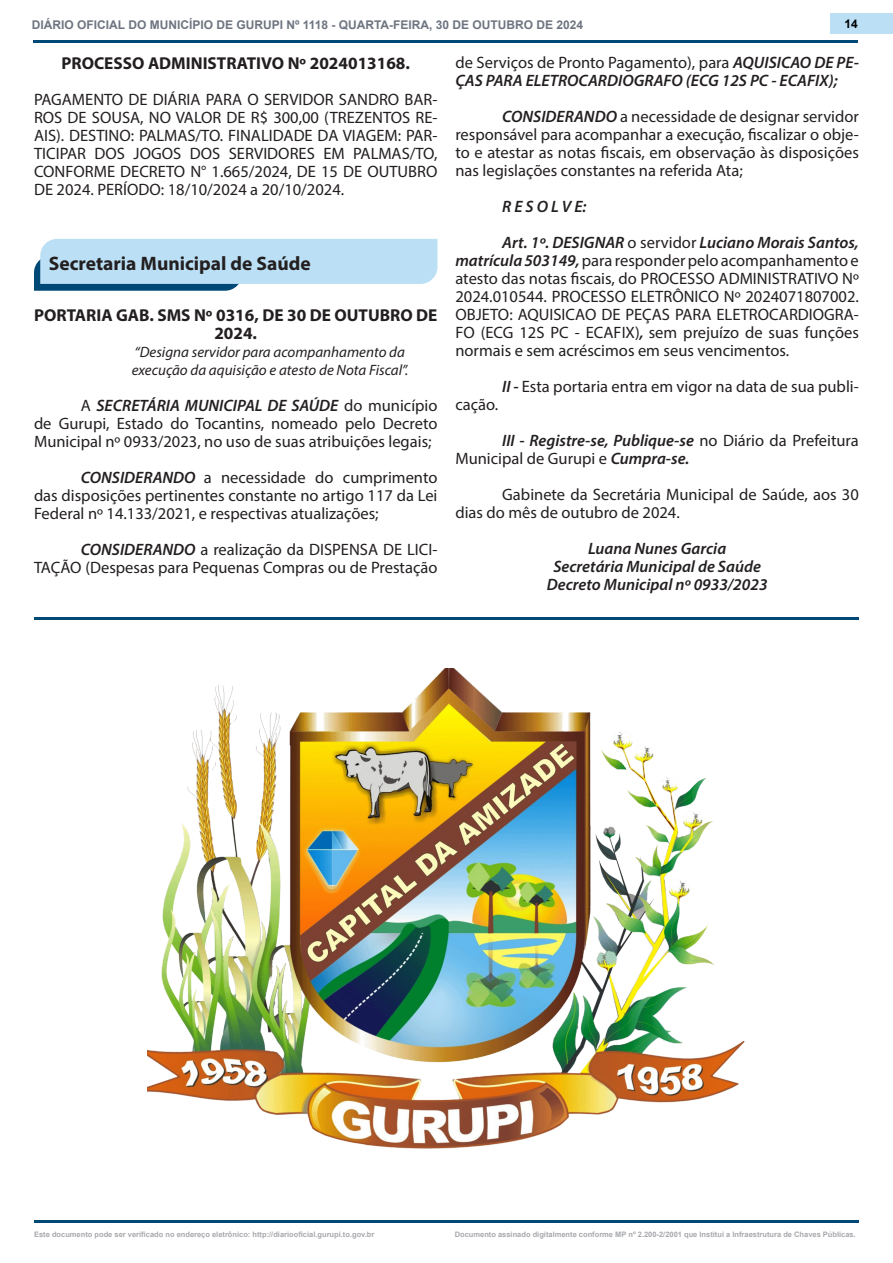
<style>
.page{position:relative;width:893px;height:1263px;background:#fff}
.page>*{position:absolute;margin:0;border:0;box-sizing:border-box;transform-origin:0 0}
.titul{font:700 19.5px "Myriad Pro";color:#231f20}
.proto{font:700 17.25px/18px "Myriad Pro";color:#231f20;text-align:center}
.TEXTO{font:16.5px/18px "Myriad Pro";color:#231f20;text-align:justify}
.texto_-_EXTRATO{font:16.5px/18px "Myriad Pro";color:#231f20;text-align:justify}
.TEXTO-2{font:italic 600 16.5px/18px "Myriad Pro";color:#231f20}
.TEXTO_CENTRO{font:italic 600 16.5px "Myriad Pro";color:#231f20}
.EMENTA{font:italic 15px/18px "Myriad Pro";color:#231f20}
.t1{font:700 12px "Arial";color:#6e7580}
.t2{font:700 12px "Arial";color:#000001}
.t3{font:700 7.5px "Arial";color:#a8a9ad}
.s1{font-weight:600;font-style:italic}
.s2{font-weight:400;font-style:normal}
</style>
<div class="page">
<hr style="left:34px;top:1220px;width:825px;height:3px;background:#004876">
<div style="left:831px;top:13px;width:62px;height:21px;background:#bbdff4"></div>
<hr style="left:33px;top:40px;width:825px;height:3px;background:#004876">
<svg style="left:34px;top:239px;width:403px;height:52px"></svg>
<hr style="left:34px;top:617px;width:825px;height:3px;background:#004876">
<img style="left:147px;top:669px;width:598px;height:479px">
<p class="t1" style="left:32px;top:16px;width:553px">DIÁRIO OFICIAL DO MUNICÍPIO DE GURUPI Nº 1118 - QUARTA-FEIRA, 30 DE OUTUBRO DE 2024</p>
<p class="t2" style="left:844px;top:15px;width:15px">14</p>
<p class="proto" style="left:61px;top:53px;width:350px">PROCESSO ADMINISTRATIVO Nº 2024013168.</p>
<p class="texto_-_EXTRATO" style="left:34px;top:90px;width:405px">PAGAMENTO DE DIÁRIA PARA O SERVIDOR SANDRO BAR-ROS DE SOUSA, NO VALOR DE R$ 300,00 (TREZENTOS RE-AIS). DESTINO: PALMAS/TO. FINALIDADE DA VIAGEM: PAR-TICIPAR DOS JOGOS DOS SERVIDORES EM PALMAS/TO, CONFORME DECRETO N° 1.665/2024, DE 15 DE OUTUBRO DE 2024. PERÍODO: 18/10/2024 a 20/10/2024.</p>
<p class="titul" style="left:49px;top:251px;width:263px">Secretaria Municipal de Saúde</p>
<p class="proto" style="left:34px;top:305px;width:405px">PORTARIA GAB. SMS Nº 0316, DE 30 DE OUTUBRO DE<br>2024.</p>
<p class="EMENTA" style="left:132px;top:342px;width:278px">“Designa servidor para acompanhamento da execução da aquisição e atesto de Nota Fiscal”.</p>
<p class="TEXTO" style="left:34px;top:396px;width:405px;text-indent:47px">A <span class="s1">SECRETÁRIA MUNICIPAL DE SAÚDE</span> do município de Gurupi, Estado do Tocantins, nomeado pelo Decreto Municipal nº 0933/2023, no uso de suas atribuições legais;</p>
<p class="TEXTO" style="left:34px;top:468px;width:405px;text-indent:47px"><span class="s1">CONSIDERANDO</span> a necessidade do cumprimento das disposições pertinentes constante no artigo 117 da Lei Federal nº 14.133/2021, e respectivas atualizações;</p>
<p class="TEXTO" style="left:34px;top:540px;width:405px;text-align:right"><span class="s1">CONSIDERANDO</span> a realização da DISPENSA DE LICI-<br>TAÇÃO (Despesas para Pequenas Compras ou de Prestação</p>
<p class="TEXTO-2" style="left:455px;top:53px;width:405px"><span class="s2">de Serviços de Pronto Pagamento), para</span> AQUISICAO DE PE-<br>ÇAS PARA ELETROCARDIOGRAFO (ECG 12S PC - ECAFIX);</p>
<p class="TEXTO" style="left:455px;top:107px;width:405px;text-indent:47px"><span class="s1">CONSIDERANDO</span> a necessidade de designar servidor responsável para acompanhar a execução, fiscalizar o obje&shy;to e atestar as notas fiscais, em observação às disposições nas legislações constantes na referida Ata;</p>
<p class="TEXTO-2" style="left:502px;top:197px;width:86px">R E S O L V E:</p>
<p class="TEXTO" style="left:455px;top:233px;width:405px;text-indent:47px"><span class="s1">Art. 1º. DESIGNAR</span> o servidor <span class="s1">Luciano Morais Santos, matrícula 503149,</span> para responder pelo acompanhamento e atesto das notas fiscais, do PROCESSO ADMINISTRATIVO Nº 2024.010544. PROCESSO ELETRÔNICO Nº 2024071807002.<br>OBJETO: AQUISICAO DE PEÇAS PARA ELETROCARDIOGRA-FO (ECG 12S PC - ECAFIX)<span class="s1">,</span> sem prejuízo de suas funções normais e sem acréscimos em seus vencimentos.</p>
<p class="TEXTO" style="left:502px;top:377px;width:358px"><span class="s1">II -</span> Esta portaria entra em vigor na data de sua publi-</p>
<p class="TEXTO" style="left:455px;top:395px;width:44px">cação.</p>
<p class="TEXTO" style="left:455px;top:431px;width:405px;text-indent:47px"><span class="s1">III - Registre-se, Publique-se</span> no Diário da Prefeitura<br>Municipal de Gurupi e <span class="s1">Cumpra-se.</span></p>
<p class="TEXTO" style="left:455px;top:485px;width:405px;text-indent:47px">Gabinete da Secretária Municipal de Saúde, aos 30 dias do mês de outubro de 2024.</p>
<p class="TEXTO_CENTRO" style="left:588px;top:538px;width:140px">Luana Nunes Garcia</p>
<p class="TEXTO_CENTRO" style="left:553px;top:556px;width:209px">Secretária Municipal de Saúde</p>
<p class="TEXTO_CENTRO" style="left:547px;top:574px;width:222px">Decreto Municipal nº 0933/2023</p>
<p class="t3" style="left:34px;top:1228px;width:342px">Este documento pode ser verificado no endereço eletrônico: http://diariooficial.gurupi.to.gov.br</p>
<p class="t3" style="left:455px;top:1228px;width:403px">Documento assinado digitalmente conforme MP nº 2.200-2/2001 que Institui a Infraestrutura de Chaves Públicas.</p>
</div>
